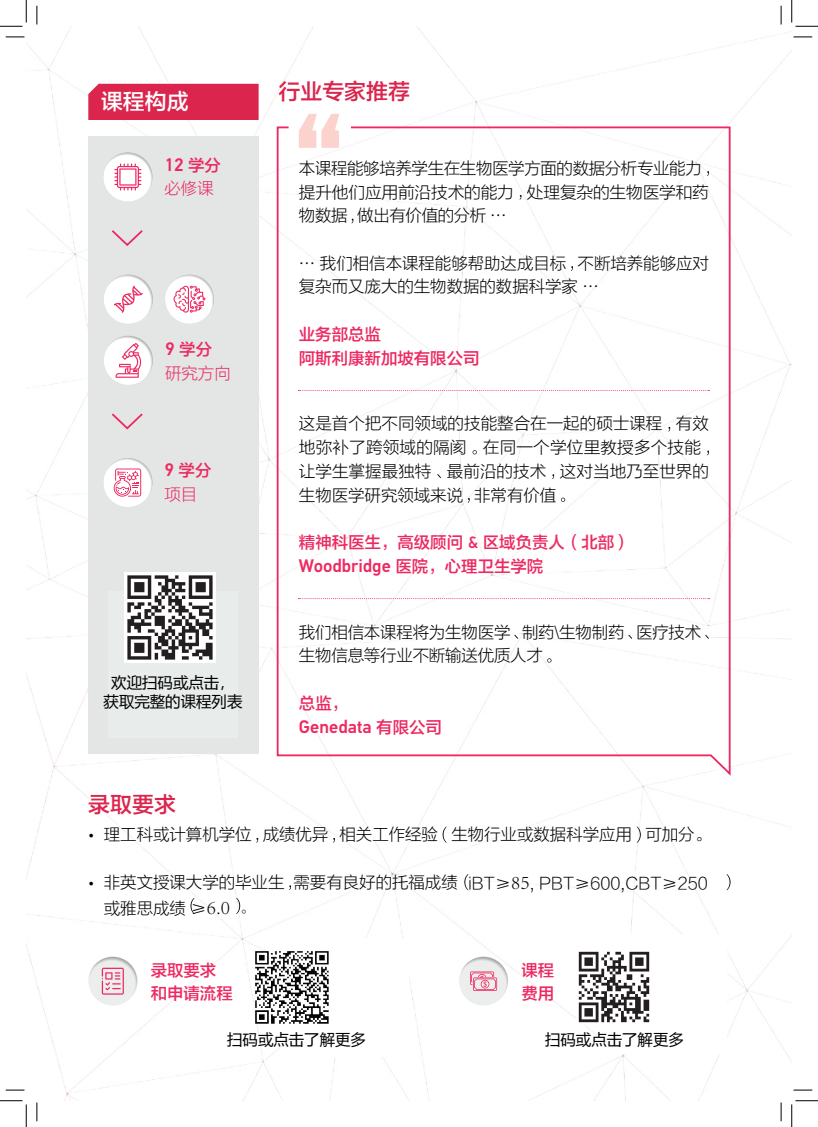
<style>
.page{position:relative;width:818px;height:1127px;background:#fff}
.page>*{position:absolute;margin:0;border:0;box-sizing:border-box;transform-origin:0 0}
.t1{font:21.88px "FZLTZHK GBK1 0";color:#db254d}
.t2{font:21.88px "FZLTZHK GBK1 0";color:#fff}
.t3{font:500 18.25px "PFDIN Text Pro";color:#ed2961}
.t4{font:16.38px/23.8px "FZLTXHK GBK1 0";color:#000001}
.t5{font:16.38px/23.8px "FZLTXHK GBK1 0";letter-spacing:-.02em;color:#000001}
.t6{font:16.38px/23.8px "FZLTZHK GBK1 0";color:#ed2961}
.t7{font:16.38px "FZLTXHK GBK1 0";color:#ed2961}
.t8{font:15.38px/18.5px "Microsoft Ya Hei";color:#000001;text-align:center}
.s1{font-family:"FZLTZHK GBK1 0";font-weight:400;font-size:16.38px}
.s2{font-family:"PFDIN Text Pro";font-weight:500;font-size:18.25px}
.s3{font-family:"PFDIN Text Pro";font-weight:500}
.s4{font-family:"PFDIN Text Pro";font-weight:300}
.s5{font-family:"Adobe Song Std";font-weight:300;font-size:20px}
.s6{font-family:"Adobe Song Std";font-weight:300}
</style>
<div class="page">
<img style="left:26px;top:596px;width:766px;height:504px">
<div style="left:88px;top:136px;width:171px;height:617px;background:#e3e6e5"></div>
<div style="left:88px;top:84px;width:171px;height:36px;background:#db254d"></div>
<div style="left:100px;top:152px;width:53px;height:52px;background:#000001;opacity:.3"></div>
<svg style="left:114px;top:163px;width:27px;height:27px"></svg>
<div style="left:163px;top:273px;width:51px;height:51px;background:#000001;opacity:.3"></div>
<svg style="left:174px;top:285px;width:31px;height:27px"></svg>
<div style="left:101px;top:274px;width:53px;height:53px;background:#000001;opacity:.3"></div>
<svg style="left:114px;top:285px;width:29px;height:28px"></svg>
<div style="left:101px;top:334px;width:53px;height:51px;background:#000001;opacity:.3"></div>
<svg style="left:116px;top:343px;width:25px;height:35px"></svg>
<svg style="left:111px;top:230px;width:32px;height:16px"></svg>
<svg style="left:111px;top:413px;width:32px;height:17px"></svg>
<div style="left:100px;top:455px;width:53px;height:53px;background:#000001;opacity:.3"></div>
<svg style="left:114px;top:468px;width:27px;height:28px"></svg>
<svg style="left:443px;top:826px;width:4px;height:16px"></svg>
<svg style="left:636px;top:826px;width:5px;height:16px"></svg>
<svg style="left:464px;top:873px;width:4px;height:16px"></svg>
<svg style="left:726px;top:873px;width:4px;height:16px"></svg>
<svg style="left:190px;top:897px;width:5px;height:16px"></svg>
<svg style="left:236px;top:897px;width:4px;height:16px"></svg>
<svg style="left:302px;top:114px;width:37px;height:11px"></svg>
<svg style="left:276px;top:125px;width:455px;height:652px"></svg>
<svg style="left:472px;top:450px;width:5px;height:4px"></svg>
<svg style="left:437px;top:474px;width:4px;height:4px"></svg>
<svg style="left:561px;top:497px;width:4px;height:4px"></svg>
<svg style="left:514px;top:634px;width:4px;height:4px"></svg>
<svg style="left:628px;top:634px;width:4px;height:4px"></svg>
<svg style="left:705px;top:634px;width:4px;height:4px"></svg>
<svg style="left:547px;top:658px;width:4px;height:4px"></svg>
<svg style="left:298px;top:390px;width:411px;height:1px"></svg>
<svg style="left:298px;top:598px;width:411px;height:1px"></svg>
<div style="left:456px;top:955px;width:53px;height:53px;background:#000001;opacity:.3"></div>
<svg style="left:470px;top:971px;width:27px;height:19px"></svg>
<div style="left:86px;top:955px;width:53px;height:53px;background:#000001;opacity:.3"></div>
<svg style="left:102px;top:967px;width:22px;height:27px"></svg>
<div style="left:108px;top:591px;width:130px;height:146px;background:#e8ecea"></div>
<div style="left:295px;top:938px;width:114px;height:118px;background:#fff"></div>
<div style="left:613px;top:934px;width:114px;height:118px;background:#fff"></div>
<img style="left:253px;top:948px;width:76px;height:78px">
<img style="left:125px;top:572px;width:90px;height:90px">
<img style="left:577px;top:949px;width:73px;height:75px">
<svg style="left:6px;top:36px;width:18px;height:2px"></svg>
<svg style="left:793px;top:36px;width:19px;height:2px"></svg>
<svg style="left:6px;top:1089px;width:18px;height:1px"></svg>
<svg style="left:793px;top:1089px;width:19px;height:1px"></svg>
<svg style="left:36px;top:6px;width:2px;height:18px"></svg>
<svg style="left:36px;top:1102px;width:2px;height:18px"></svg>
<svg style="left:780px;top:6px;width:2px;height:18px"></svg>
<svg style="left:780px;top:1102px;width:2px;height:18px"></svg>
<svg style="left:0;top:0;width:27px;height:27px"></svg>
<svg style="left:0;top:1100px;width:27px;height:26px"></svg>
<svg style="left:791px;top:0;width:27px;height:27px"></svg>
<svg style="left:791px;top:1100px;width:27px;height:26px"></svg>
<h1 class="t2" style="left:101px;top:89px;width:89px">课程构成</h1>
<p class="t3" style="left:164px;top:153px;width:58px">12 <span class="s1">学分</span></p>
<p class="t7" style="left:164px;top:179px;width:51px">必修课</p>
<p class="t6" style="left:165px;top:338px;width:48px"><span class="s2">9</span> 学分</p>
<p class="t7" style="left:165px;top:364px;width:67px">研究方向</p>
<p class="t6" style="left:164px;top:459px;width:48px"><span class="s2">9</span> 学分</p>
<p class="t7" style="left:164px;top:485px;width:34px">项目</p>
<p class="t8" style="left:104px;top:672px;width:140px">欢迎扫码或点击，获取完整的课程列表</p>
<p class="t4" style="left:122px;top:691px;width:111px">欢迎扫码 获取</p>
<h1 class="t1" style="left:88px;top:792px;width:89px">录取要求</h1>
<h1 class="t1" style="left:279px;top:80px;width:133px">行业专家推荐</h1>
<p class="t5" style="left:299px;top:157px;width:412px">本课程能够培养学生在生物医学方面的数据分析专业能力提升他们应用前沿技术的能力 处理复杂的生物医学和药物数据 做出有价值的分析 …</p>
<p class="t4" style="left:299px;top:251px;width:412px">… 我们相信本课程能够帮助达成目标 不断培养能够应对复杂而又庞大的生物数据的数据科学家 …</p>
<p class="t6" style="left:299px;top:323px;width:182px">业务部总监<br>阿斯利康新加坡有限公司</p>
<p class="t4" style="left:299px;top:412px;width:412px">这是首个把不同领域的技能整合在一起的硕士课程 有效地弥补了跨领域的隔阂 在同一个学位里教授多个技能让学生掌握最独特 最前沿的技术 这对当地乃至世界的生物医学研究领域来说 非常有价值</p>
<p class="t6" style="left:299px;top:531px;width:333px">精神科医生，高级顾问 <span class="s3">&amp;</span> 区域负责人（北部）</p>
<p class="t3" style="left:299px;top:554px;width:246px">Woodbridge <span class="s1">医院，心理卫生学院</span></p>
<p class="t4" style="left:299px;top:620px;width:404px">我们相信本课程将为生物医学 制药\生物制药 医疗技术生物信息等行业不断输送优质人才</p>
<p class="t6" style="left:299px;top:691px;width:51px">总监，</p>
<p class="t3" style="left:299px;top:715px;width:145px">Genedata <span class="s1">有限公司</span></p>
<p class="t4" style="left:88px;top:823px;width:624px"><span class="s4">•</span> 理工科或计算机学位 成绩优异 相关工作经验 生物行业或数据科学应用 可加分。</p>
<p class="t4" style="left:104px;top:869px;width:605px;line-height:25.8px;text-indent:-16px"><span class="s4">•</span> 非英文授课大学的毕业生 需要有良好的托福成绩 iBT≥<span class="s5">85</span>, PBT≥600,CBT≥250或雅思成绩 ≥<span class="s5">6.0</span> <span class="s6">。</span></p>
<p class="t6" style="left:151px;top:958px;width:84px">录取要求和申请流程</p>
<p class="t6" style="left:521px;top:958px;width:34px">课程费用</p>
<p class="t4" style="left:622px;top:1027px;width:100px">扫码了解更多</p>
<p class="t4" style="left:303px;top:1027px;width:100px">扫码了解更多</p>
<p class="t8" style="left:227px;top:1029px;width:140px">扫码或点击了解更多</p>
<p class="t8" style="left:545px;top:1029px;width:140px">扫码或点击了解更多</p>
</div>
